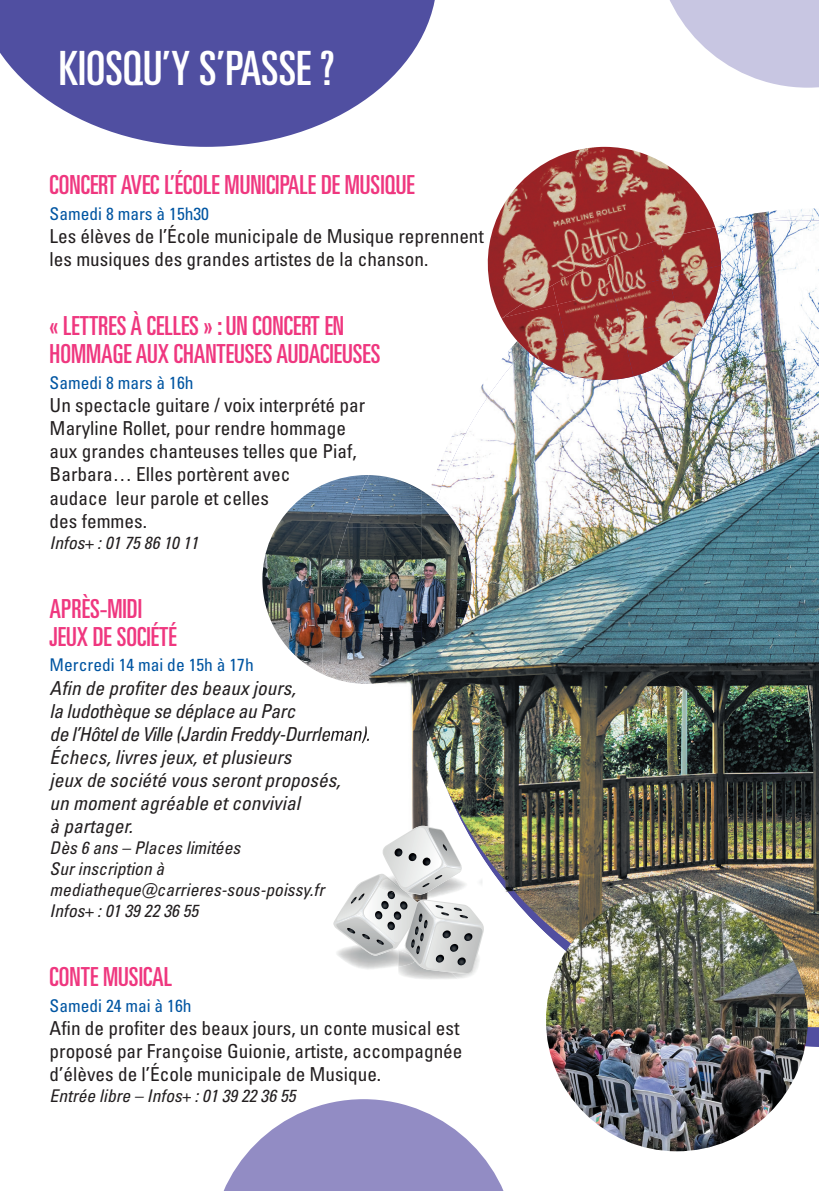
<style>
.page{position:relative;width:819px;height:1191px;background:#fff}
.page>*{position:absolute;margin:0;border:0;box-sizing:border-box;transform-origin:0 0}
.t1{font:47.25px "Univers LT Pro Ult Cond";color:#fff}
.t2{font:26.25px/28px "Univers LT Pro Ult Cond";color:#ef377f}
.t3{font:condensed 19.25px/23.1px "Univers LT Pro";color:#231f20}
.t4{font:italic condensed 19.25px/23.1px "Univers LT Pro";color:#231f20}
.t5{font:italic condensed 17.5px/21px "Univers LT Pro";color:#231f20}
.t6{font:condensed 17.5px "Univers LT Pro";color:#0155a2}
</style>
<div class="page">
<svg style="left:0;top:0;width:435px;height:147px;fill:#504fa1"></svg>
<img style="left:726px;top:208px;width:93px;height:12px">
<img style="left:750px;top:215px;width:69px;height:5px">
<img style="left:262px;top:477px;width:84px;height:197px">
<img style="left:495px;top:150px;width:218px;height:73px">
<img style="left:768px;top:1046px;width:51px;height:68px">
<img style="left:413px;top:223px;width:290px;height:564px">
<img style="left:703px;top:220px;width:116px;height:807px">
<img style="left:647px;top:347px;width:57px;height:545px">
<img style="left:474px;top:349px;width:173px;height:604px">
<img style="left:417px;top:416px;width:58px;height:408px">
<img style="left:327px;top:726px;width:42px;height:18px">
<img style="left:346px;top:475px;width:76px;height:52px">
<img style="left:421px;top:490px;width:50px;height:178px">
<img style="left:332px;top:527px;width:90px;height:52px">
<img style="left:324px;top:579px;width:98px;height:53px">
<img style="left:322px;top:632px;width:100px;height:52px">
<img style="left:502px;top:285px;width:50px;height:19px">
<img style="left:552px;top:259px;width:53px;height:45px">
<img style="left:605px;top:240px;width:54px;height:51px">
<img style="left:659px;top:227px;width:62px;height:51px">
<img style="left:501px;top:304px;width:56px;height:51px">
<img style="left:557px;top:291px;width:56px;height:56px">
<img style="left:613px;top:278px;width:55px;height:56px">
<img style="left:668px;top:265px;width:53px;height:55px">
<img style="left:532px;top:347px;width:35px;height:29px">
<img style="left:567px;top:334px;width:66px;height:46px">
<img style="left:623px;top:320px;width:62px;height:56px">
<img style="left:679px;top:313px;width:31px;height:34px">
<svg style="left:670px;top:0;width:149px;height:88px"></svg>
<svg style="left:223px;top:1099px;width:281px;height:92px"></svg>
<svg style="left:333px;top:824px;width:152px;height:150px"></svg>
<img style="left:546px;top:889px;width:261px;height:262px;border-radius:131px">
<h1 class="t1" style="left:59px;top:35px;width:277px">KIOSQU’Y S’PASSE ?</h1>
<h2 class="t2" style="left:50px;top:169px;width:367px">CONCERT AVEC L’ÉCOLE MUNICIPALE DE MUSIQUE</h2>
<p class="t6" style="left:50px;top:203px;width:161px">Samedi 8 mars à 15h30</p>
<p class="t3" style="left:50px;top:224px;width:436px">Les élèves de l’École municipale de Musique reprennent les musiques des grandes artistes de la chanson.</p>
<h2 class="t2" style="left:50px;top:310px;width:332px">« LETTRES À CELLES » : UN CONCERT EN<br>HOMMAGE AUX CHANTEUSES AUDACIEUSES</h2>
<p class="t6" style="left:50px;top:372px;width:145px">Samedi 8 mars à 16h</p>
<p class="t3" style="left:50px;top:393px;width:317px">Un spectacle guitare / voix interprété par<br>Maryline Rollet, pour rendre hommage aux grandes chanteuses telles que Piaf,<br>Barbara… Elles portèrent avec<br>audace leur parole et celles<br>des femmes.</p>
<p class="t5" style="left:50px;top:531px;width:150px">Infos+ : 01 75 86 10 11</p>
<h2 class="t2" style="left:50px;top:592px;width:128px">APRÈS-MIDI<br>JEUX DE SOCIÉTÉ</h2>
<p class="t6" style="left:50px;top:654px;width:206px">Mercredi 14 mai de 15h à 17h</p>
<p class="t4" style="left:50px;top:675px;width:322px">Afin de profiter des beaux jours,<br>la ludothèque se déplace au Parc<br>de l’Hôtel de Ville (Jardin Freddy-Durrleman).<br>Échecs, livres jeux, et plusieurs<br>jeux de société vous seront proposés,<br>un moment agréable et convivial<br>à partager.</p>
<p class="t5" style="left:50px;top:837px;width:276px">Dès 6 ans – Places limitées<br>Sur inscription à mediatheque@carrieres-sous-poissy.fr<br>Infos+ : 01 39 22 36 55</p>
<h2 class="t2" style="left:50px;top:961px;width:124px">CONTE MUSICAL</h2>
<p class="t6" style="left:50px;top:994px;width:143px">Samedi 24 mai à 16h</p>
<p class="t3" style="left:50px;top:1016px;width:414px">Afin de profiter des beaux jours, un conte musical est proposé par Françoise Guionie, artiste, accompagnée d’élèves de l’École municipale de Musique.</p>
<p class="t5" style="left:50px;top:1085px;width:247px">Entrée libre – Infos+ : 01 39 22 36 55</p>
</div>
